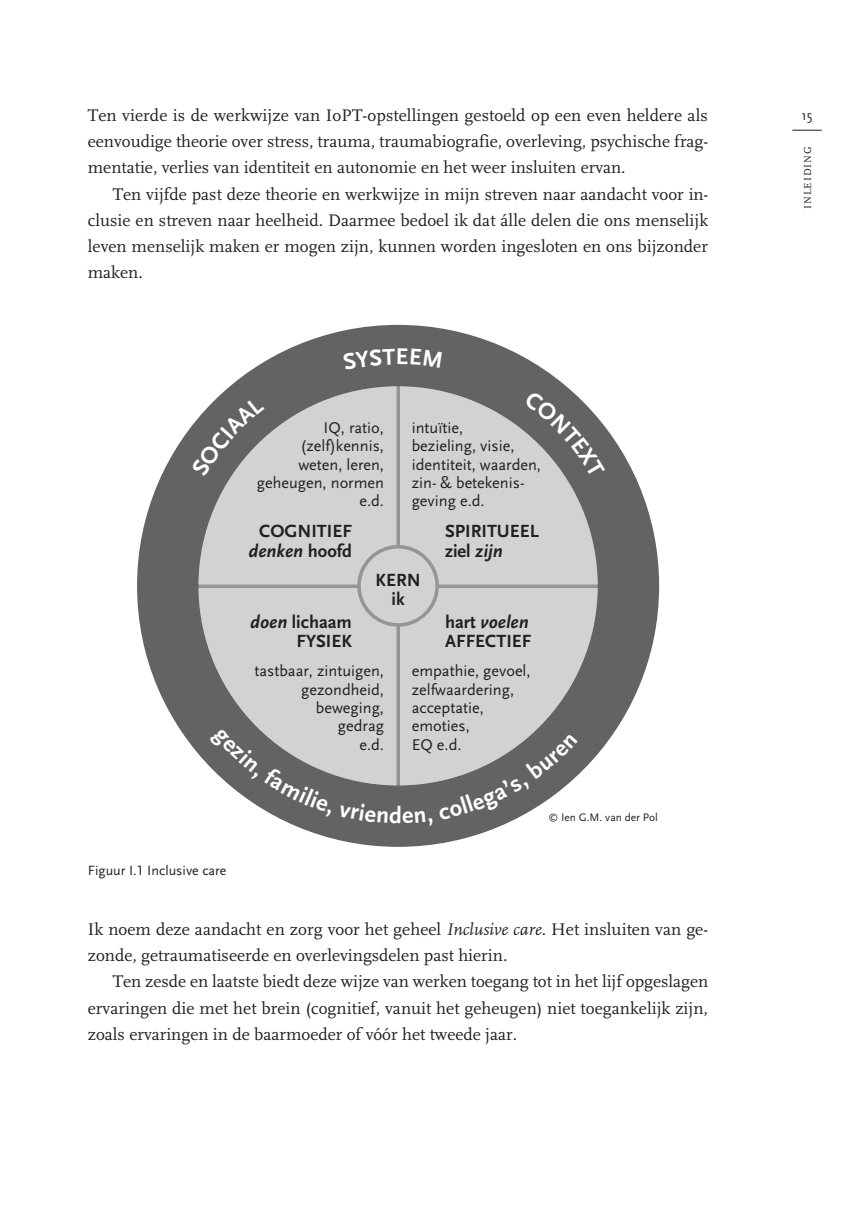
<style>
.page{position:relative;width:849px;height:1205px;background:#fff}
.page>*{position:absolute;margin:0;border:0;box-sizing:border-box;transform-origin:0 0}
.t1{font:700 18.38px/19.4px "Scala Sans";color:#231f20;text-align:center}
.t2{font:17.5px/26.2px "FF Scala";color:#231f20;text-align:justify}
.t3{font:16.28px/18.4px "Scala Sans";color:#231f20;text-align:right}
.t4{font:14px "Scala Sans Regular LF";color:#231f20}
.t5{font:14px "Scala Sans";color:#231f20}
.t6{font:11.38px "Scala Sans";color:#231f20}
.t7{font:10.5px "FF Scala";letter-spacing:.1em;color:#231f20}
.s1{font-style:italic}
.s2{font-size:9.8px}
</style>
<div class="page">
<svg style="left:792px;top:130px;width:29px;height:1px"></svg>
<svg style="left:137px;top:325px;width:522px;height:522px;fill:#d1d2d4"></svg>
<svg style="left:191px;top:396px;width:73px;height:81px"></svg>
<div style="left:342px;top:348px;width:100px;height:22px;background:#636366"></div>
<svg style="left:524px;top:390px;width:81px;height:87px"></svg>
<svg style="left:209px;top:728px;width:122px;height:89px"></svg>
<svg style="left:338px;top:733px;width:240px;height:92px"></svg>
<p class="t2" style="left:88px;top:102px;width:622px">Ten vierde is de werkwijze van IoPT-opstellingen gestoeld op een even heldere als eenvoudige theorie over stress, trauma, traumabiografie, overleving, psychische frag&shy;mentatie, verlies van identiteit en autonomie en het weer insluiten ervan.</p>
<p class="t2" style="left:88px;top:181px;width:622px;text-indent:25px">Ten vijfde past deze theorie en werkwijze in mijn streven naar aandacht voor in&shy;clusie en streven naar heelheid. Daarmee bedoel ik dat álle delen die ons menselijk leven menselijk maken er mogen zijn, kunnen worden ingesloten en ons bijzonder maken.</p>
<p class="t3" style="left:257px;top:418px;width:129px">IQ, ratio, (zelf)kennis, weten, leren, geheugen, normen e.d.</p>
<p class="t3" style="left:411px;top:418px;width:131px;text-align:left">intuïtie,<br>bezieling, visie, identiteit, waarden, zin- &amp; betekenis&shy;geving e.d.</p>
<p class="t1" style="left:248px;top:522px;width:105px">COGNITIEF <span class="s1">denken</span> hoofd</p>
<p class="t1" style="left:445px;top:522px;width:95px;text-align:left">SPIRITUEEL ziel <span class="s1">zijn</span></p>
<p class="t1" style="left:375px;top:570px;width:47px">KERN ik</p>
<p class="t1" style="left:250px;top:612px;width:103px;text-align:right"><span class="s1">doen</span> lichaam<br>FYSIEK</p>
<p class="t1" style="left:445px;top:612px;width:88px;text-align:left">hart <span class="s1">voelen<br></span>AFFECTIEF</p>
<p class="t4" style="left:88px;top:863px;width:140px">Figuur I.1 Inclusive care</p>
<p class="t3" style="left:254px;top:662px;width:131px">tastbaar, zintuigen, gezondheid, beweging,<br>gedrag<br>e.d.</p>
<p class="t3" style="left:411px;top:662px;width:120px;text-align:left">empathie, gevoel, zelfwaardering, acceptatie, emoties,<br>EQ e.d.</p>
<p class="t6" style="left:548px;top:811px;width:111px"><span class="s2">©</span> Ien G.M. van der Pol</p>
<p class="t2" style="left:88px;top:916px;width:622px">Ik noem deze aandacht en zorg voor het geheel <span class="s1">Inclusive care</span>. Het insluiten van ge&shy;zonde, getraumatiseerde en overlevingsdelen past hierin.</p>
<p class="t2" style="left:88px;top:969px;width:621px;text-indent:25px">Ten zesde en laatste biedt deze wijze van werken toegang tot in het lijf opgeslagen ervaringen die met het brein (cognitief, vanuit het geheugen) niet toegankelijk zijn, zoals ervaringen in de baarmoeder of vóór het tweede jaar.</p>
<p class="t5" style="left:801px;top:108px;width:13px">15</p>
<p class="t7" style="left:802px;top:209px;width:64px;rotate:-90deg">INLEIDING</p>
</div>
